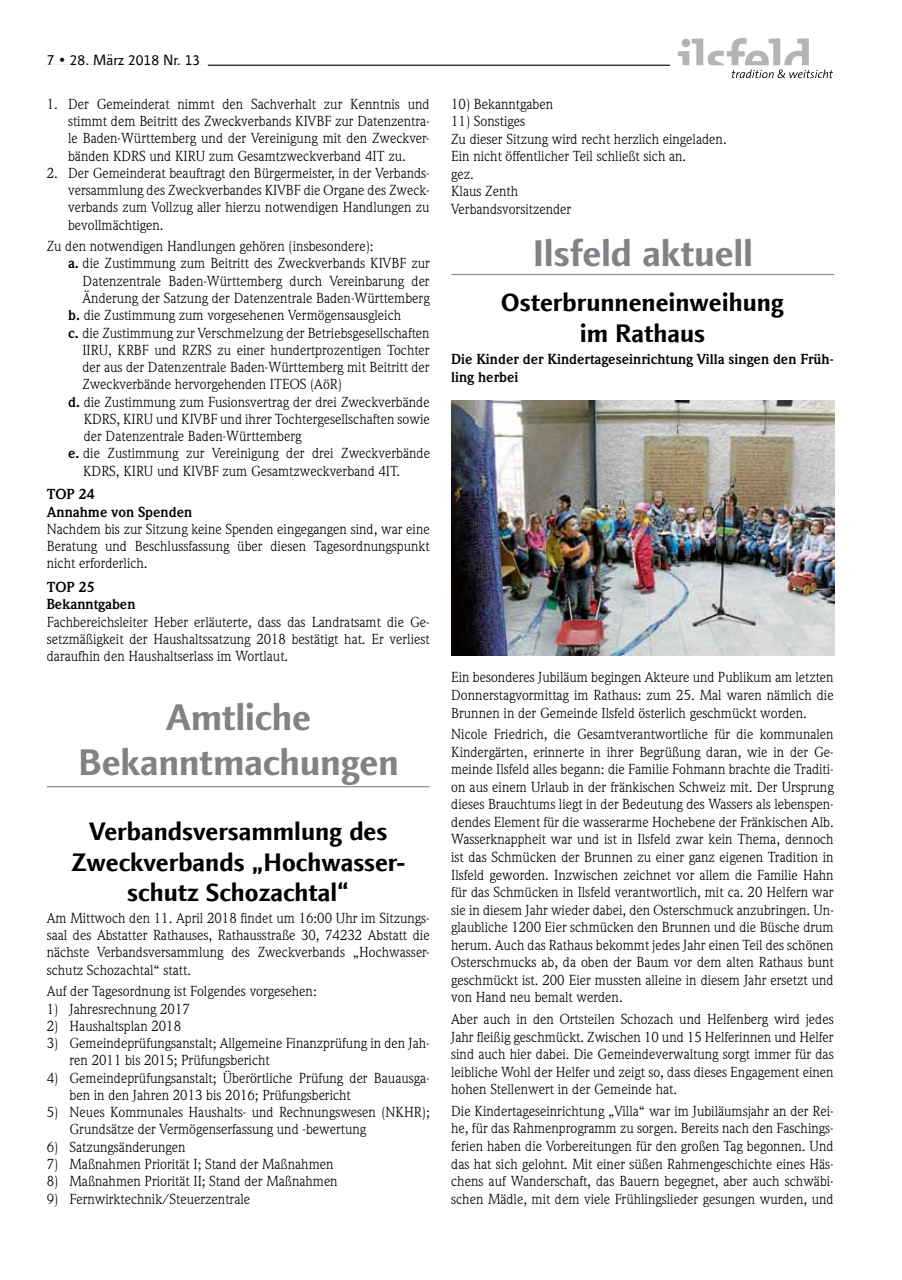
<style>
.page{position:relative;width:902px;height:1280px;background:#fff}
.page>*{position:absolute;margin:0;border:0;box-sizing:border-box;transform-origin:0 0}
.t1{font:700 37.5px/45px "Linotype Finnegan";letter-spacing:-.005em;color:#808284;text-align:center}
.t2{font:700 37.5px "Linotype Finnegan";letter-spacing:-.005em;color:#808285}
.t3{font:700 25.5px/30.6px "Linotype Finnegan";color:#000;text-align:center}
.t4{font:15px "Linotype Finnegan";color:#000}
.t5{font:14.25px/17.5px "Weidemann";color:#000;text-align:justify}
.t6{font:700 14.25px/17.2px "Weidemann";color:#000}
.s1{color:#fff}
.s2{font-weight:700}
</style>
<div class="page">
<hr style="left:47px;top:786px;width:382px;height:1px;background:#808284">
<hr style="left:451px;top:274px;width:383px;height:1px;background:#808285">
<img style="left:451px;top:400px;width:383px;height:255px">
<hr style="left:47px;top:65px;width:623px;height:1px;background:#000">
<div style="left:47px;top:64px;width:161px;height:5px;background:#fff"></div>
<svg style="left:677px;top:38px;width:156px;height:40px"></svg>
<p class="t4" style="left:47px;top:51px;width:163px">7 • 28. März 2018 Nr. 13<span class="s1">0</span></p>
<p class="t5" style="left:68px;top:95px;width:363px;text-indent:-21px">1. Der Gemeinderat nimmt den Sachverhalt zur Kenntnis und stimmt dem Beitritt des Zweckverbands KIVBF zur Datenzentra&shy;le Baden-Württemberg und der Vereinigung mit den Zweckver&shy;bänden KDRS und KIRU zum Gesamtzweckverband 4IT zu.</p>
<p class="t5" style="left:68px;top:164px;width:363px;text-indent:-21px">2. Der Gemeinderat beauftragt den Bürgermeister, in der Verbands&shy;versammlung des Zweckverbandes KIVBF die Organe des Zweck&shy;verbands zum Vollzug aller hierzu notwendigen Handlungen zu bevollmächtigen.</p>
<p class="t5" style="left:47px;top:237px;width:328px">Zu den notwendigen Handlungen gehören (insbesondere):</p>
<p class="t5" style="left:68px;top:255px;width:363px"><span class="s2">a.</span> die Zustimmung zum Beitritt des Zweckverbands KIVBF zur</p>
<p class="t5" style="left:83px;top:272px;width:348px">Datenzentrale Baden-Württemberg durch Vereinbarung der</p>
<p class="t5" style="left:83px;top:289px;width:348px">Änderung der Satzung der Datenzentrale Baden-Württemberg</p>
<p class="t5" style="left:68px;top:306px;width:334px"><span class="s2">b.</span> die Zustimmung zum vorgesehenen Vermögensausgleich</p>
<p class="t5" style="left:68px;top:324px;width:363px"><span class="s2">c.</span> die Zustimmung zur Verschmelzung der Betriebsgesellschaften</p>
<p class="t5" style="left:82px;top:341px;width:349px">IIRU, KRBF und RZRS zu einer hundertprozentigen Tochter</p>
<p class="t5" style="left:82px;top:358px;width:349px">der aus der Datenzentrale Baden-Württemberg mit Beitritt der</p>
<p class="t5" style="left:82px;top:376px;width:261px">Zweckverbände hervorgehenden ITEOS (AöR)</p>
<p class="t5" style="left:68px;top:393px;width:363px"><span class="s2">d.</span> die Zustimmung zum Fusionsvertrag der drei Zweckverbände</p>
<p class="t5" style="left:84px;top:410px;width:347px">KDRS, KIRU und KIVBF und ihrer Tochtergesellschaften sowie</p>
<p class="t5" style="left:84px;top:427px;width:219px">der Datenzentrale Baden-Württemberg</p>
<p class="t5" style="left:68px;top:445px;width:363px"><span class="s2">e.</span> die Zustimmung zur Vereinigung der drei Zweckverbände</p>
<p class="t5" style="left:83px;top:462px;width:318px">KDRS, KIRU und KIVBF zum Gesamtzweckverband 4IT.</p>
<p class="t6" style="left:47px;top:486px;width:147px">TOP 24<br>Annahme von Spenden</p>
<p class="t5" style="left:47px;top:520px;width:384px">Nachdem bis zur Sitzung keine Spenden eingegangen sind, war eine Beratung und Beschlussfassung über diesen Tagesordnungspunkt nicht erforderlich.</p>
<p class="t6" style="left:47px;top:579px;width:90px">TOP 25<br>Bekanntgaben</p>
<p class="t5" style="left:47px;top:613px;width:384px">Fachbereichsleiter Heber erläuterte, dass das Landratsamt die Ge&shy;setzmäßigkeit der Haushaltssatzung 2018 bestätigt hat. Er verliest daraufhin den Haushaltserlass im Wortlaut.</p>
<h1 class="t1" style="left:78px;top:695px;width:322px">Amtliche<br>Bekanntmachungen</h1>
<h2 class="t3" style="left:71px;top:816px;width:335px">Verbandsversammlung des<br>Zweckverbands „Hochwasser&shy;schutz Schozachtal“</h2>
<p class="t5" style="left:47px;top:909px;width:384px">Am Mittwoch den 11. April 2018 findet um 16:00 Uhr im Sitzungs&shy;saal des Abstatter Rathauses, Rathausstraße 30, 74232 Abstatt die nächste Verbandsversammlung des Zweckverbands „Hochwasser&shy;schutz Schozachtal“ statt.</p>
<p class="t5" style="left:47px;top:982px;width:271px">Auf der Tagesordnung ist Folgendes vorgesehen:</p>
<p class="t5" style="left:47px;top:1000px;width:144px">1) Jahresrechnung 2017</p>
<p class="t5" style="left:47px;top:1017px;width:136px">2) Haushaltsplan 2018</p>
<p class="t5" style="left:70px;top:1034px;width:361px;text-indent:-23px">3) Gemeindeprüfungsanstalt; Allgemeine Finanzprüfung in den Jah&shy;ren 2011 bis 2015; Prüfungsbericht</p>
<p class="t5" style="left:70px;top:1069px;width:361px;text-indent:-23px">4) Gemeindeprüfungsanstalt; Überörtliche Prüfung der Bauausga&shy;ben in den Jahren 2013 bis 2016; Prüfungsbericht</p>
<p class="t5" style="left:70px;top:1103px;width:361px;text-indent:-23px">5) Neues Kommunales Haushalts- und Rechnungswesen (NKHR);<br>Grundsätze der Vermögenserfassung und -bewertung</p>
<p class="t5" style="left:47px;top:1138px;width:140px">6) Satzungsänderungen</p>
<p class="t5" style="left:47px;top:1155px;width:288px">7) Maßnahmen Priorität I; Stand der Maßnahmen</p>
<p class="t5" style="left:47px;top:1172px;width:292px">8) Maßnahmen Priorität II; Stand der Maßnahmen</p>
<p class="t5" style="left:47px;top:1190px;width:205px">9) Fernwirktechnik/Steuerzentrale</p>
<p class="t5" style="left:451px;top:95px;width:103px">10) Bekanntgaben</p>
<p class="t5" style="left:451px;top:113px;width:277px;text-align:left">11) Sonstiges<br>Zu dieser Sitzung wird recht herzlich eingeladen.<br>Ein nicht öffentlicher Teil schließt sich an.<br>gez.<br>Klaus Zenth<br>Verbandsvorsitzender</p>
<h1 class="t2" style="left:532px;top:231px;width:222px">Ilsfeld aktuell</h1>
<h2 class="t3" style="left:501px;top:288px;width:284px">Osterbrunneneinweihung im Rathaus</h2>
<p class="t6" style="left:451px;top:350px;width:384px">Die Kinder der Kindertageseinrichtung Villa singen den Früh&shy;ling herbei</p>
<p class="t5" style="left:451px;top:669px;width:384px">Ein besonderes Jubiläum begingen Akteure und Publikum am letzten Donnerstagvormittag im Rathaus: zum 25. Mal waren nämlich die Brunnen in der Gemeinde Ilsfeld österlich geschmückt worden.</p>
<p class="t5" style="left:451px;top:725px;width:384px">Nicole Friedrich, die Gesamtverantwortliche für die kommunalen Kindergärten, erinnerte in ihrer Begrüßung daran, wie in der Ge&shy;meinde Ilsfeld alles begann: die Familie Fohmann brachte die Traditi&shy;on aus einem Urlaub in der fränkischen Schweiz mit. Der Ursprung dieses Brauchtums liegt in der Bedeutung des Wassers als lebenspen&shy;dendes Element für die wasserarme Hochebene der Fränkischen Alb.<br>Wasserknappheit war und ist in Ilsfeld zwar kein Thema, dennoch ist das Schmücken der Brunnen zu einer ganz eigenen Tradition in Ilsfeld geworden. Inzwischen zeichnet vor allem die Familie Hahn für das Schmücken in Ilsfeld verantwortlich, mit ca. 20 Helfern war sie in diesem Jahr wieder dabei, den Osterschmuck anzubringen. Un&shy;glaubliche 1200 Eier schmücken den Brunnen und die Büsche drum herum. Auch das Rathaus bekommt jedes Jahr einen Teil des schönen Osterschmucks ab, da oben der Baum vor dem alten Rathaus bunt geschmückt ist. 200 Eier mussten alleine in diesem Jahr ersetzt und von Hand neu bemalt werden.</p>
<p class="t5" style="left:451px;top:1010px;width:384px">Aber auch in den Ortsteilen Schozach und Helfenberg wird jedes Jahr fleißig geschmückt. Zwischen 10 und 15 Helferinnen und Helfer sind auch hier dabei. Die Gemeindeverwaltung sorgt immer für das leibliche Wohl der Helfer und zeigt so, dass dieses Engagement einen hohen Stellenwert in der Gemeinde hat.</p>
<p class="t5" style="left:451px;top:1102px;width:384px">Die Kindertageseinrichtung „Villa“ war im Jubiläumsjahr an der Rei&shy;he, für das Rahmenprogramm zu sorgen. Bereits nach den Faschings&shy;ferien haben die Vorbereitungen für den großen Tag begonnen. Und das hat sich gelohnt. Mit einer süßen Rahmengeschichte eines Häs&shy;chens auf Wanderschaft, das Bauern begegnet, aber auch schwäbi&shy;schen Mädle, mit dem viele Frühlingslieder gesungen wurden, und</p>
</div>
